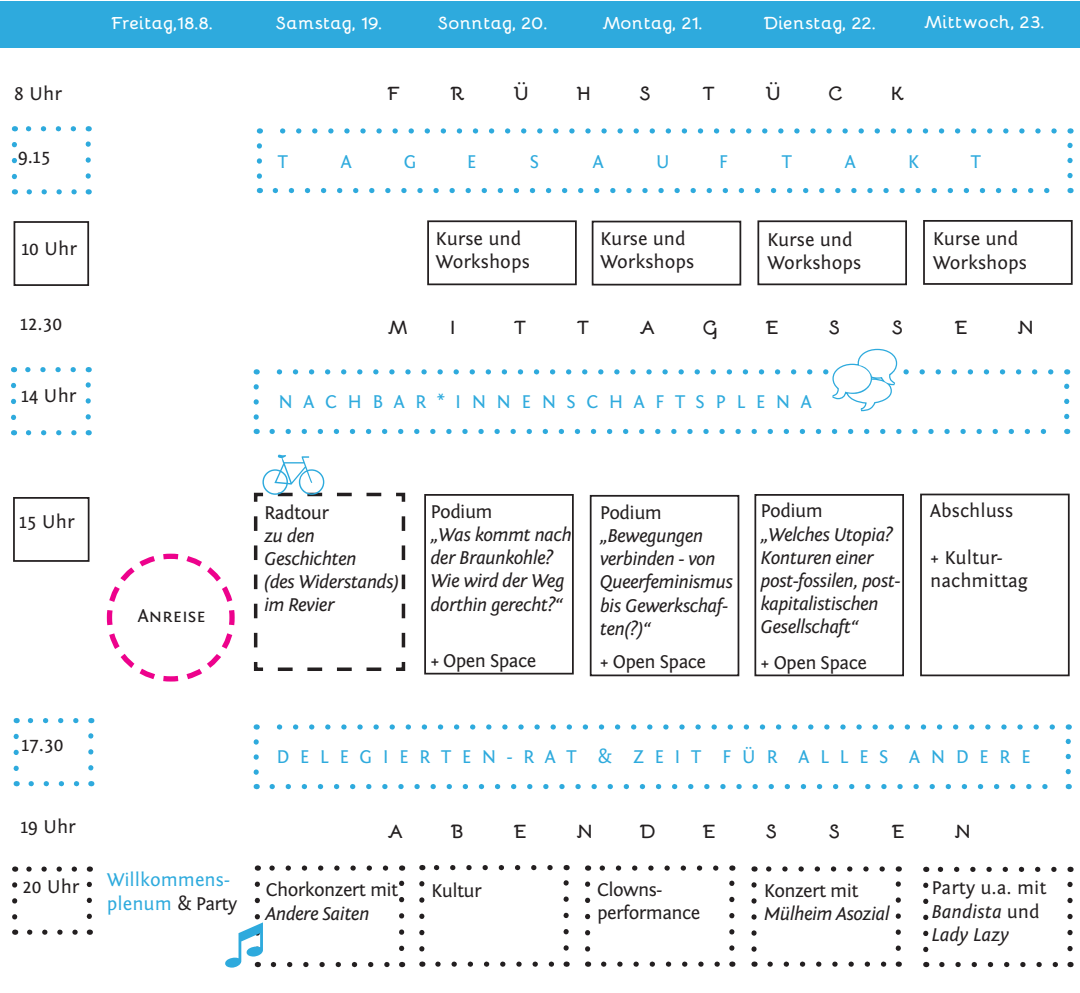
<style>
.page{position:relative;width:1080px;height:993px;background:#fff}
.page>*{position:absolute;margin:0;border:0;box-sizing:border-box;transform-origin:0 0}
.t1{font:italic 19.43px/23.3px "Fontin Sans";letter-spacing:-.03em;color:#231f20}
.t2{font:19.43px/23.3px "Fontin Sans";color:#231f20}
.t3{font:19.43px/23.3px "Fontin Sans";color:#2eaadd}
.t4{font:19.43px/23.3px "Fontin Sans";letter-spacing:-.03em;color:#231f20}
.t5{font:italic 19.43px/23.3px "Fontin Sans";color:#231f20}
.t6{font:700 19.43px "Bellota";color:#231f20}
.t7{font:19.43px "Fontin Sans Small Caps";color:#231f20}
.t8{font:700 17.5px "Bellota";letter-spacing:.02em;color:#fff}
.s1{font-style:italic}
.s2{color:#231f20}
.s3{font-style:normal}
</style>
<div class="page">
<svg style="left:106px;top:553px;width:129px;height:129px"></svg>
<div style="left:0;top:1px;width:1080px;height:46px;background:#2eaadd"></div>
<svg style="left:29px;top:189px;width:48px;height:5px"></svg>
<svg style="left:86px;top:141px;width:5px;height:35px"></svg>
<svg style="left:26px;top:126px;width:47px;height:5px"></svg>
<svg style="left:12px;top:144px;width:5px;height:50px"></svg>
<div style="left:14px;top:221px;width:75px;height:65px;border:2px solid #231f20"></div>
<svg style="left:11px;top:385px;width:5px;height:35px"></svg>
<svg style="left:28px;top:430px;width:49px;height:5px"></svg>
<svg style="left:25px;top:367px;width:48px;height:5px"></svg>
<svg style="left:86px;top:367px;width:5px;height:50px"></svg>
<div style="left:13px;top:497px;width:76px;height:64px;border:2px solid #231f20"></div>
<svg style="left:12px;top:884px;width:5px;height:36px"></svg>
<svg style="left:30px;top:929px;width:48px;height:5px"></svg>
<svg style="left:26px;top:866px;width:48px;height:5px"></svg>
<svg style="left:87px;top:866px;width:5px;height:50px"></svg>
<div style="left:427px;top:220px;width:150px;height:65px;border:2px solid #231f20"></div>
<div style="left:592px;top:220px;width:149px;height:65px;border:2px solid #231f20"></div>
<div style="left:757px;top:220px;width:150px;height:65px;border:2px solid #231f20"></div>
<svg style="left:31px;top:781px;width:49px;height:5px"></svg>
<svg style="left:27px;top:718px;width:49px;height:5px"></svg>
<svg style="left:14px;top:736px;width:5px;height:50px"></svg>
<svg style="left:88px;top:718px;width:5px;height:49px"></svg>
<div style="left:424px;top:494px;width:150px;height:180px;border:2px solid #231f20"></div>
<div style="left:754px;top:494px;width:150px;height:182px;border:2px solid #231f20"></div>
<div style="left:590px;top:494px;width:149px;height:182px;border:2px solid #231f20"></div>
<svg style="left:273px;top:962px;width:117px;height:4px"></svg>
<svg style="left:269px;top:865px;width:117px;height:5px"></svg>
<svg style="left:399px;top:865px;width:5px;height:83px"></svg>
<svg style="left:419px;top:883px;width:5px;height:69px"></svg>
<svg style="left:438px;top:961px;width:116px;height:5px"></svg>
<svg style="left:563px;top:880px;width:6px;height:67px"></svg>
<svg style="left:434px;top:865px;width:116px;height:4px"></svg>
<svg style="left:585px;top:883px;width:5px;height:69px"></svg>
<svg style="left:604px;top:961px;width:116px;height:5px"></svg>
<svg style="left:599px;top:865px;width:117px;height:5px"></svg>
<svg style="left:729px;top:865px;width:5px;height:82px"></svg>
<svg style="left:275px;top:188px;width:775px;height:5px"></svg>
<svg style="left:280px;top:128px;width:774px;height:5px"></svg>
<svg style="left:257px;top:146px;width:5px;height:47px"></svg>
<svg style="left:1067px;top:128px;width:5px;height:47px"></svg>
<div style="left:923px;top:220px;width:149px;height:65px;border:2px solid #231f20"></div>
<div style="left:920px;top:493px;width:149px;height:183px;border:2px solid #231f20"></div>
<svg style="left:272px;top:784px;width:776px;height:5px"></svg>
<svg style="left:276px;top:724px;width:776px;height:5px"></svg>
<svg style="left:254px;top:741px;width:5px;height:48px"></svg>
<svg style="left:1065px;top:724px;width:6px;height:47px"></svg>
<svg style="left:751px;top:884px;width:6px;height:68px"></svg>
<svg style="left:770px;top:961px;width:117px;height:5px"></svg>
<svg style="left:766px;top:866px;width:116px;height:5px"></svg>
<svg style="left:895px;top:866px;width:6px;height:81px"></svg>
<svg style="left:942px;top:962px;width:116px;height:4px"></svg>
<svg style="left:1067px;top:881px;width:5px;height:67px"></svg>
<svg style="left:937px;top:866px;width:117px;height:5px"></svg>
<svg style="left:923px;top:884px;width:5px;height:82px"></svg>
<svg style="left:254px;top:883px;width:7px;height:84px"></svg>
<svg style="left:253px;top:492px;width:153px;height:179px"></svg>
<svg style="left:254px;top:348px;width:815px;height:86px"></svg>
<p class="t8" style="left:111px;top:7px;width:103px">Freitag,18.8.</p>
<p class="t8" style="left:276px;top:7px;width:108px">Samstag, 19.</p>
<p class="t8" style="left:438px;top:7px;width:111px">Sonntag, 20.</p>
<p class="t8" style="left:602px;top:7px;width:102px">Montag, 21.</p>
<p class="t8" style="left:764px;top:7px;width:114px">Dienstag, 22.</p>
<p class="t2" style="left:14px;top:82px;width:49px">8 Uhr</p>
<p class="t6" style="left:387px;top:76px;width:13px">F</p>
<p class="t6" style="left:450px;top:76px;width:16px">R</p>
<p class="t6" style="left:513px;top:76px;width:16px">Ü</p>
<p class="t6" style="left:576px;top:76px;width:15px">H</p>
<p class="t6" style="left:639px;top:76px;width:13px">S</p>
<p class="t6" style="left:702px;top:76px;width:14px">T</p>
<p class="t6" style="left:765px;top:76px;width:16px">Ü</p>
<p class="t6" style="left:828px;top:76px;width:16px">C</p>
<p class="t6" style="left:891px;top:76px;width:14px">K</p>
<p class="t8" style="left:924px;top:7px;width:122px">Mittwoch, 23.</p>
<p class="t2" style="left:18px;top:145px;width:34px">9.15</p>
<p class="t2" style="left:22px;top:237px;width:57px">10 Uhr</p>
<p class="t2" style="left:20px;top:312px;width:43px">12.30</p>
<p class="t2" style="left:21px;top:384px;width:57px">14 Uhr</p>
<p class="t2" style="left:19px;top:510px;width:57px">15 Uhr</p>
<p class="t2" style="left:21px;top:732px;width:43px">17.30</p>
<p class="t7" style="left:138px;top:605px;width:69px">Anreise</p>
<p class="t3" style="left:278px;top:150px;width:12px">T</p>
<p class="t3" style="left:341px;top:150px;width:13px">A</p>
<p class="t3" style="left:404px;top:150px;width:14px">G</p>
<p class="t3" style="left:467px;top:150px;width:11px">E</p>
<p class="t3" style="left:530px;top:150px;width:11px">S</p>
<p class="t3" style="left:593px;top:150px;width:13px">A</p>
<p class="t3" style="left:656px;top:150px;width:16px">U</p>
<p class="t3" style="left:719px;top:150px;width:11px">F</p>
<p class="t3" style="left:782px;top:150px;width:12px">T</p>
<p class="t3" style="left:845px;top:150px;width:13px">A</p>
<p class="t3" style="left:908px;top:150px;width:13px">K</p>
<p class="t3" style="left:971px;top:150px;width:12px">T</p>
<p class="t2" style="left:435px;top:227px;width:87px">Kurse und</p>
<p class="t2" style="left:435px;top:250px;width:96px">Workshops</p>
<p class="t2" style="left:600px;top:227px;width:87px">Kurse und</p>
<p class="t2" style="left:600px;top:250px;width:96px">Workshops</p>
<p class="t2" style="left:767px;top:228px;width:87px">Kurse und</p>
<p class="t2" style="left:767px;top:251px;width:96px">Workshops</p>
<p class="t2" style="left:932px;top:228px;width:87px">Kurse und</p>
<p class="t2" style="left:932px;top:251px;width:96px">Workshops</p>
<p class="t6" style="left:388px;top:310px;width:21px">M</p>
<p class="t6" style="left:451px;top:310px;width:6px">I</p>
<p class="t6" style="left:514px;top:310px;width:14px">T</p>
<p class="t6" style="left:577px;top:310px;width:14px">T</p>
<p class="t6" style="left:640px;top:310px;width:17px">A</p>
<p class="t6" style="left:703px;top:310px;width:16px">G</p>
<p class="t6" style="left:766px;top:310px;width:14px">E</p>
<p class="t6" style="left:829px;top:310px;width:13px">S</p>
<p class="t6" style="left:892px;top:310px;width:13px">S</p>
<p class="t6" style="left:955px;top:310px;width:14px">E</p>
<p class="t6" style="left:1018px;top:310px;width:17px">N</p>
<p class="t3" style="left:279px;top:390px;width:535px">N A C H B A R * I N N E N S C H A F T S P L E N A</p>
<p class="t4" style="left:264px;top:500px;width:66px">Radtour</p>
<p class="t1" style="left:264px;top:524px;width:52px">zu den</p>
<p class="t1" style="left:264px;top:547px;width:94px">Geschichten</p>
<p class="t1" style="left:264px;top:570px;width:136px">(des Widerstands) im Revier</p>
<p class="t2" style="left:430px;top:500px;width:64px">Podium</p>
<p class="t1" style="left:430px;top:523px;width:143px">„Was kommt nach der Braunkohle?<br>Wie wird der Weg dorthin gerecht?“</p>
<p class="t4" style="left:430px;top:649px;width:107px"><span class="s1">+</span> Open Space</p>
<p class="t2" style="left:600px;top:501px;width:64px">Podium</p>
<p class="t1" style="left:600px;top:524px;width:135px">„Bewegungen verbinden - von<br>Queerfeminismus bis Gewerkschaf&shy;ten(?)“</p>
<p class="t4" style="left:600px;top:650px;width:108px">+ Open Space</p>
<p class="t2" style="left:760px;top:499px;width:64px">Podium</p>
<p class="t1" style="left:760px;top:522px;width:141px">„Welches Utopia?<br>Konturen einer post-fossilen, post&shy;kapitalistischen<br>Gesellschaft“</p>
<p class="t4" style="left:760px;top:651px;width:108px">+ Open Space</p>
<p class="t2" style="left:930px;top:499px;width:85px">Abschluss</p>
<p class="t2" style="left:930px;top:546px;width:99px">+ Kultur&shy;nachmittag</p>
<p class="t3" style="left:276px;top:745px;width:756px">D E L E G I E R T E N - R A T &amp; Z E I T F Ü R A L L E S A N D E R E</p>
<p class="t2" style="left:20px;top:815px;width:57px">19 Uhr</p>
<p class="t6" style="left:388px;top:813px;width:17px">A</p>
<p class="t6" style="left:451px;top:813px;width:14px">B</p>
<p class="t6" style="left:514px;top:813px;width:14px">E</p>
<p class="t6" style="left:577px;top:813px;width:17px">N</p>
<p class="t6" style="left:640px;top:813px;width:17px">D</p>
<p class="t6" style="left:703px;top:813px;width:14px">E</p>
<p class="t6" style="left:766px;top:813px;width:13px">S</p>
<p class="t6" style="left:829px;top:813px;width:13px">S</p>
<p class="t6" style="left:892px;top:813px;width:14px">E</p>
<p class="t6" style="left:955px;top:813px;width:17px">N</p>
<p class="t2" style="left:22px;top:875px;width:59px">20 Uhr</p>
<p class="t3" style="left:107px;top:868px;width:132px">Willkommens&shy;plenum <span class="s2">&amp; Party</span></p>
<p class="t4" style="left:266px;top:878px;width:134px">Chorkonzert mit<br><span class="s1">Andere Saiten</span></p>
<p class="t2" style="left:431px;top:879px;width:52px">Kultur</p>
<p class="t4" style="left:597px;top:878px;width:105px">Clowns&shy;performance</p>
<p class="t4" style="left:764px;top:879px;width:96px">Konzert mit</p>
<p class="t1" style="left:764px;top:902px;width:127px">Mülheim Asozial</p>
<p class="t5" style="left:931px;top:876px;width:117px"><span class="s3">Party u.a. mit<br></span>Bandista <span class="s3">und<br></span>Lady Lazy</p>
</div>
